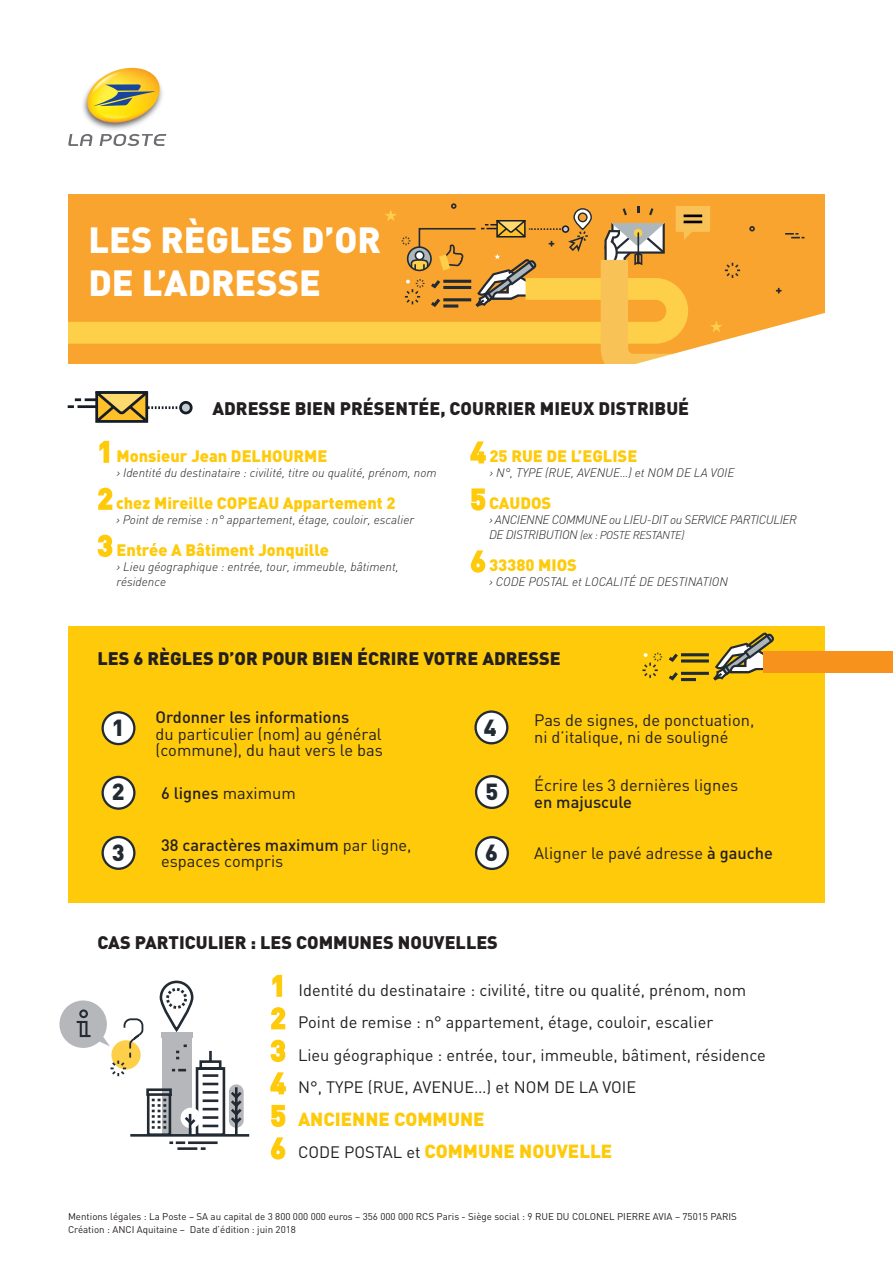
<style>
.page{position:relative;width:893px;height:1263px;background:#fff}
.page>*{position:absolute;margin:0;border:0;box-sizing:border-box;transform-origin:0 0}
.t1{font:900 36px/43.2px "DIN";color:#fff}
.t2{font:900 23.1px "DIN";color:#222a33}
.t3{font:900 18.75px/32.5px "DIN";color:#feca0a}
.t4{font:900 18px "DIN";color:#231f20}
.t5{font:16.35px/32.5px "DIN";color:#231f20}
.t6{font:900 16.35px "DIN";color:#feca0a}
.t7{font:500 16.35px "DIN";color:#231f20}
.t8{font:italic 300 12.15px/15px "DIN";color:#231f20}
.t9{font:italic 300 12.15px "DIN";letter-spacing:-.03em;color:#231f20}
.t10{font:italic 300 11.25px "DIN";letter-spacing:-.03em;color:#231f20}
.t11{font:9.75px/13.5px "DIN";color:#231f20}
.s1{font-weight:700;font-size:28.2px}
.s2{font-size:12.15px}
.s3{font-weight:400}
.s4{font-weight:500}
.s5{font-weight:700;font-size:28.2px;color:#feca0a}
.s6{font-weight:400;font-size:16.35px;color:#231f20}
</style>
<div class="page">
<div style="left:68px;top:194px;width:756px;height:169px;background:#f9a42e"></div>
<svg style="left:272px;top:974px;width:11px;height:23px"></svg>
<svg style="left:271px;top:1007px;width:15px;height:23px"></svg>
<svg style="left:270px;top:1039px;width:16px;height:23px"></svg>
<svg style="left:270px;top:1072px;width:16px;height:23px"></svg>
<svg style="left:271px;top:1104px;width:15px;height:23px"></svg>
<svg style="left:270px;top:1137px;width:16px;height:23px"></svg>
<svg style="left:68px;top:203px;width:757px;height:161px"></svg>
<hr style="left:130px;top:1134px;width:119px;height:3px;background:#222a33">
<svg style="left:59px;top:980px;width:185px;height:170px"></svg>
<div style="left:68px;top:626px;width:757px;height:276px;background:#feca0a"></div>
<svg style="left:99px;top:440px;width:11px;height:23px"></svg>
<svg style="left:98px;top:487px;width:15px;height:23px"></svg>
<svg style="left:97px;top:534px;width:16px;height:23px"></svg>
<svg style="left:470px;top:441px;width:16px;height:23px"></svg>
<svg style="left:471px;top:488px;width:15px;height:23px"></svg>
<svg style="left:470px;top:550px;width:16px;height:23px"></svg>
<div style="left:103px;top:712px;width:31px;height:32px;background:#fff;border-radius:50%"></div>
<div style="left:101px;top:711px;width:35px;height:34px;border:2px solid #222a33;border-radius:50%"></div>
<div style="left:476px;top:712px;width:31px;height:31px;background:#fff;border-radius:50%"></div>
<div style="left:474px;top:710px;width:34px;height:34px;border:2px solid #222a33;border-radius:50%"></div>
<div style="left:103px;top:777px;width:31px;height:32px;background:#fff;border-radius:50%"></div>
<div style="left:101px;top:776px;width:35px;height:34px;border:2px solid #222a33;border-radius:50%"></div>
<div style="left:476px;top:776px;width:32px;height:32px;background:#fff;border-radius:50%"></div>
<div style="left:475px;top:775px;width:34px;height:34px;border:2px solid #222a33;border-radius:50%"></div>
<div style="left:103px;top:837px;width:31px;height:32px;background:#fff;border-radius:50%"></div>
<div style="left:101px;top:836px;width:35px;height:34px;border:2px solid #222a33;border-radius:50%"></div>
<div style="left:476px;top:837px;width:32px;height:32px;background:#fff;border-radius:50%"></div>
<div style="left:475px;top:836px;width:34px;height:34px;border:2px solid #222a33;border-radius:50%"></div>
<div style="left:763px;top:651px;width:130px;height:22px;background:#f7931d"></div>
<svg style="left:642px;top:632px;width:132px;height:50px"></svg>
<div style="left:181px;top:402px;width:10px;height:11px;background:#c2ccd1;border-radius:50%"></div>
<div style="left:179px;top:401px;width:14px;height:13px;border:3px solid #171d27;border-radius:50%"></div>
<hr style="left:78px;top:405px;width:18px;height:3px;background:#171d27">
<hr style="left:85px;top:398px;width:18px;height:3px;background:#171d27">
<svg style="left:68px;top:398px;width:13px;height:10px"></svg>
<svg style="left:89px;top:391px;width:92px;height:32px"></svg>
<svg style="left:100px;top:134px;width:66px;height:12px"></svg>
<svg style="left:68px;top:134px;width:25px;height:12px"></svg>
<img style="left:82px;top:67px;width:81px;height:63px">
<svg style="left:86px;top:68px;width:74px;height:55px"></svg>
<h1 class="t1" style="left:88px;top:216px;width:294px">LES RÈGLES D’OR<br>DE L’ADRESSE</h1>
<p class="t4" style="left:212px;top:397px;width:478px">ADRESSE BIEN PRÉSENTÉE, COURRIER MIEUX DISTRIBUÉ</p>
<p class="t6" style="left:98px;top:445px;width:231px"><span class="s1">1</span> Monsieur Jean DELHOURME</p>
<p class="t8" style="left:117px;top:465px;width:322px">› Identité du destinataire : civilité, titre ou qualité, prénom, nom</p>
<p class="t6" style="left:98px;top:492px;width:300px"><span class="s1">2</span> chez Mireille COPEAU Appartement 2</p>
<p class="t8" style="left:116px;top:512px;width:300px">› Point de remise : n° appartement, étage, couloir, escalier</p>
<p class="t6" style="left:98px;top:539px;width:233px"><span class="s1">3</span> Entrée A Bâtiment Jonquille</p>
<p class="t8" style="left:117px;top:559px;width:284px">› Lieu géographique : entrée, tour, immeuble, bâtiment, résidence</p>
<p class="t6" style="left:470px;top:446px;width:168px"><span class="s1">4</span> 25 RUE DE L’EGLISE</p>
<p class="t8" style="left:489px;top:465px;width:246px">› N°, TYPE (RUE, AVENUE…) et NOM DE LA VOIE</p>
<p class="t6" style="left:470px;top:493px;width:82px"><span class="s1">5</span> CAUDOS</p>
<p class="t9" style="left:489px;top:513px;width:309px">› ANCIENNE COMMUNE ou LIEU-DIT ou SERVICE PARTICULIER</p>
<p class="t10" style="left:489px;top:528px;width:197px"><span class="s2">DE DISTRIBUTION</span> (ex : POSTE RESTANTE)</p>
<p class="t6" style="left:470px;top:555px;width:108px"><span class="s1">6</span> 33380 MIOS</p>
<p class="t8" style="left:489px;top:574px;width:240px">› CODE POSTAL et LOCALITÉ DE DESTINATION</p>
<p class="t4" style="left:98px;top:646px;width:465px">LES 6 RÈGLES D’OR POUR BIEN ÉCRIRE VOTRE ADRESSE</p>
<h2 class="t2" style="left:112px;top:712px;width:14px">1</h2>
<p class="t7" style="left:156px;top:706px;width:195px">Ordonner les informations</p>
<p class="t5" style="left:156px;top:725px;width:229px;line-height:16.6px">du particulier (nom) au général (commune), du haut vers le bas</p>
<h2 class="t2" style="left:484px;top:712px;width:14px">4</h2>
<p class="t5" style="left:534px;top:712px;width:222px;line-height:16.6px">Pas de signes, de ponctuation, ni d’italique, ni de souligné</p>
<h2 class="t2" style="left:112px;top:776px;width:14px">2</h2>
<p class="t7" style="left:161px;top:782px;width:136px">6 lignes <span class="s3">maximum</span></p>
<h2 class="t2" style="left:485px;top:776px;width:14px">5</h2>
<p class="t5" style="left:534px;top:769px;width:205px">Écrire les 3 dernières lignes</p>
<p class="t7" style="left:534px;top:791px;width:99px">en majuscule</p>
<h2 class="t2" style="left:112px;top:837px;width:14px">3</h2>
<p class="t5" style="left:161px;top:836px;width:252px;line-height:16.6px"><span class="s4">38 caractères maximum</span> par ligne, espaces compris</p>
<h2 class="t2" style="left:485px;top:837px;width:14px">6</h2>
<p class="t5" style="left:534px;top:836px;width:240px">Aligner le pavé adresse <span class="s4">à gauche</span></p>
<p class="t4" style="left:98px;top:930px;width:402px">CAS PARTICULIER : LES COMMUNES NOUVELLES</p>
<p class="t5" style="left:270px;top:973px;width:497px"><span class="s5">1</span> Identité du destinataire : civilité, titre ou qualité, prénom, nom<br><span class="s5">2</span> Point de remise : n° appartement, étage, couloir, escalier<br><span class="s5">3</span> Lieu géographique : entrée, tour, immeuble, bâtiment, résidence <span class="s5">4</span> N°, TYPE (RUE, AVENUE…) et NOM DE LA VOIE</p>
<p class="t3" style="left:270px;top:1102px;width:343px"><span class="s1">5</span> ANCIENNE COMMUNE<br><span class="s1">6</span> <span class="s6">CODE POSTAL et</span> COMMUNE NOUVELLE</p>
<p class="t11" style="left:68px;top:1209px;width:670px">Mentions légales : La Poste – SA au capital de 3 800 000 000 euros – 356 000 000 RCS Paris - Siège social : 9 RUE DU COLONEL PIERRE AVIA – 75015 PARIS<br>Création : ANCI Aquitaine – Date d’édition : juin 2018</p>
</div>
